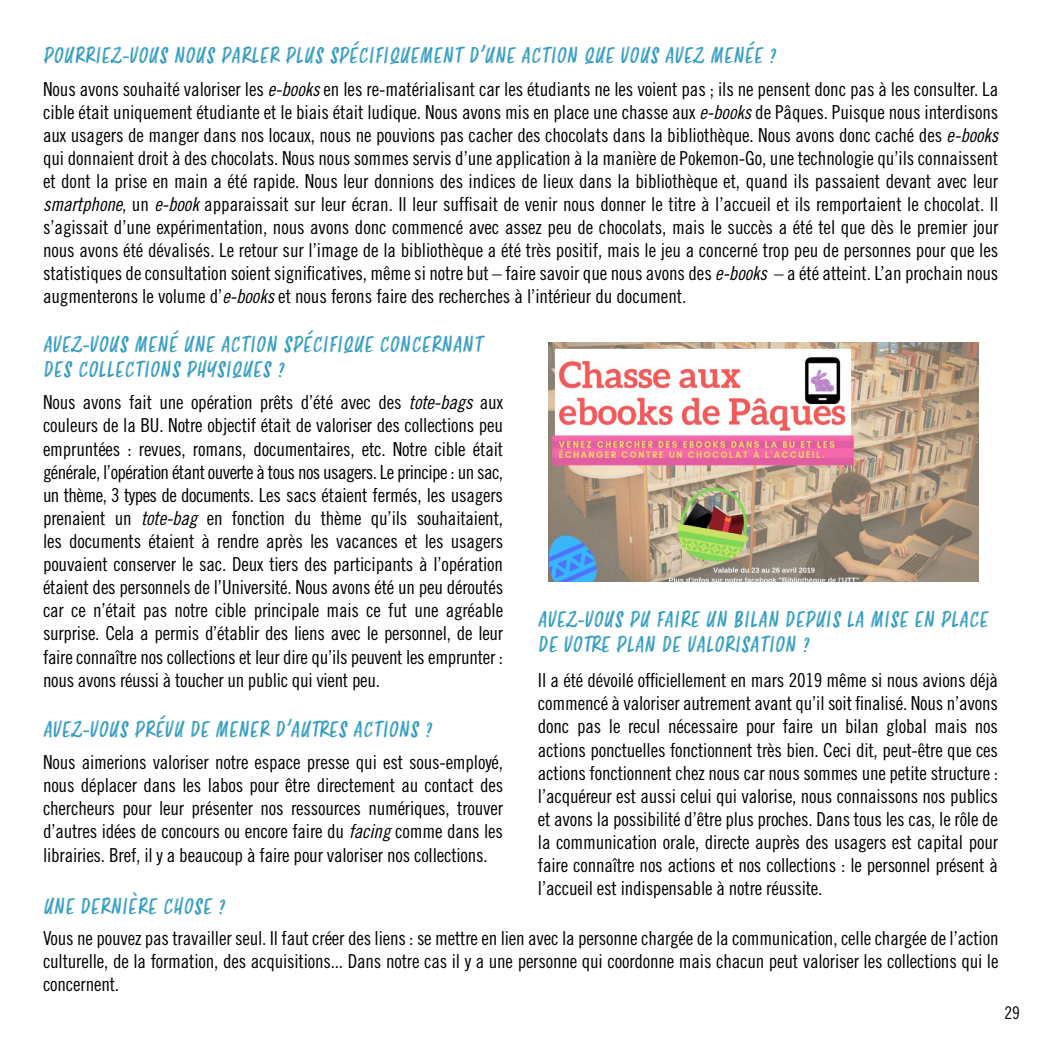
<style>
.page{position:relative;width:1042px;height:1042px;background:#fff}
.page>*{position:absolute;margin:0;border:0;box-sizing:border-box;transform-origin:0 0}
.t1{font:italic 21px/25.2px "Smoothy";letter-spacing:.03em;color:#329cc0}
.t2{font:19.25px/23.1px "Trade Gothic LT Std Cn 18";letter-spacing:-.01em;color:#000;text-align:justify}
.t3{font:17.5px "Trade Gothic LT Std Cn 18";color:#000}
.s1{font-family:"Trade Gothic LT Std Cn 18 Obl"}
</style>
<div class="page">
<img style="left:549px;top:342px;width:430px;height:239px">
<p class="t1" style="left:43px;top:43px;width:734px">POURRIEZ-VOUS NOUS PARLER PLUS SPÉCIFIQUEMENT D’UNE ACTION QUE VOUS AVEZ MENÉE ?</p>
<p class="t2" style="left:43px;top:77px;width:957px">Nous avons souhaité valoriser les <span class="s1">e-books</span> en les re-matérialisant car les étudiants ne les voient pas ; ils ne pensent donc pas à les consulter. La cible était uniquement étudiante et le biais était ludique. Nous avons mis en place une chasse aux <span class="s1">e-books</span> de Pâques. Puisque nous interdisons aux usagers de manger dans nos locaux, nous ne pouvions pas cacher des chocolats dans la bibliothèque. Nous avons donc caché des <span class="s1">e-books </span>qui donnaient droit à des chocolats. Nous nous sommes servis d’une application à la manière de Pokemon-Go, une technologie qu’ils connaissent et dont la prise en main a été rapide. Nous leur donnions des indices de lieux dans la bibliothèque et, quand ils passaient devant avec leur <span class="s1">smartphone</span>, un <span class="s1">e-book</span> apparaissait sur leur écran. Il leur suffisait de venir nous donner le titre à l’accueil et ils remportaient le chocolat. Il s’agissait d’une expérimentation, nous avons donc commencé avec assez peu de chocolats, mais le succès a été tel que dès le premier jour nous avons été dévalisés. Le retour sur l’image de la bibliothèque a été très positif, mais le jeu a concerné trop peu de personnes pour que les statistiques de consultation soient significatives, même si notre but – faire savoir que nous avons des <span class="s1">e-books</span> – a été atteint. L’an prochain nous augmenterons le volume d’<span class="s1">e-books</span> et nous ferons faire des recherches à l’intérieur du document.</p>
<p class="t1" style="left:43px;top:332px;width:441px">AVEZ-VOUS MENÉ UNE ACTION SPÉCIFIQUE CONCERNANT<br>DES COLLECTIONS PHYSIQUES ?</p>
<p class="t2" style="left:43px;top:391px;width:462px">Nous avons fait une opération prêts d’été avec des <span class="s1">tote-bags</span> aux couleurs de la BU. Notre objectif était de valoriser des collections peu empruntées : revues, romans, documentaires, etc. Notre cible était générale, l’opération étant ouverte à tous nos usagers. Le principe : un sac, un thème, 3 types de documents. Les sacs étaient fermés, les usagers prenaient un <span class="s1">tote-bag</span> en fonction du thème qu’ils souhaitaient, les documents étaient à rendre après les vacances et les usagers pouvaient conserver le sac. Deux tiers des participants à l’opération étaient des personnels de l’Université. Nous avons été un peu déroutés car ce n’était pas notre cible principale mais ce fut une agréable surprise. Cela a permis d’établir des liens avec le personnel, de leur faire connaître nos collections et leur dire qu’ils peuvent les emprunter : nous avons réussi à toucher un public qui vient peu.</p>
<p class="t1" style="left:43px;top:718px;width:390px">AVEZ-VOUS PRÉVU DE MENER D’AUTRES ACTIONS ?</p>
<p class="t2" style="left:43px;top:750px;width:462px">Nous aimerions valoriser notre espace presse qui est sous-employé, nous déplacer dans les labos pour être directement au contact des chercheurs pour leur présenter nos ressources numériques, trouver d’autres idées de concours ou encore faire du <span class="s1">facing</span> comme dans les librairies. Bref, il y a beaucoup à faire pour valoriser nos collections.</p>
<p class="t1" style="left:43px;top:895px;width:183px">UNE DERNIÈRE CHOSE ?</p>
<p class="t1" style="left:538px;top:608px;width:451px">AVEZ-VOUS PU FAIRE UN BILAN DEPUIS LA MISE EN PLACE<br>DE VOTRE PLAN DE VALORISATION ?</p>
<p class="t2" style="left:538px;top:668px;width:462px">Il a été dévoilé officiellement en mars 2019 même si nous avions déjà commencé à valoriser autrement avant qu’il soit finalisé. Nous n’avons donc pas le recul nécessaire pour faire un bilan global mais nos actions ponctuelles fonctionnent très bien. Ceci dit, peut-être que ces actions fonctionnent chez nous car nous sommes une petite structure : l’acquéreur est aussi celui qui valorise, nous connaissons nos publics et avons la possibilité d’être plus proches. Dans tous les cas, le rôle de la communication orale, directe auprès des usagers est capital pour faire connaître nos actions et nos collections : le personnel présent à l’accueil est indispensable à notre réussite.</p>
<p class="t2" style="left:43px;top:926px;width:957px">Vous ne pouvez pas travailler seul. Il faut créer des liens : se mettre en lien avec la personne chargée de la communication, celle chargée de l’action culturelle, de la formation, des acquisitions... Dans notre cas il y a une personne qui coordonne mais chacun peut valoriser les collections qui le concernent.</p>
<p class="t3" style="left:1004px;top:1003px;width:17px">29</p>
</div>
